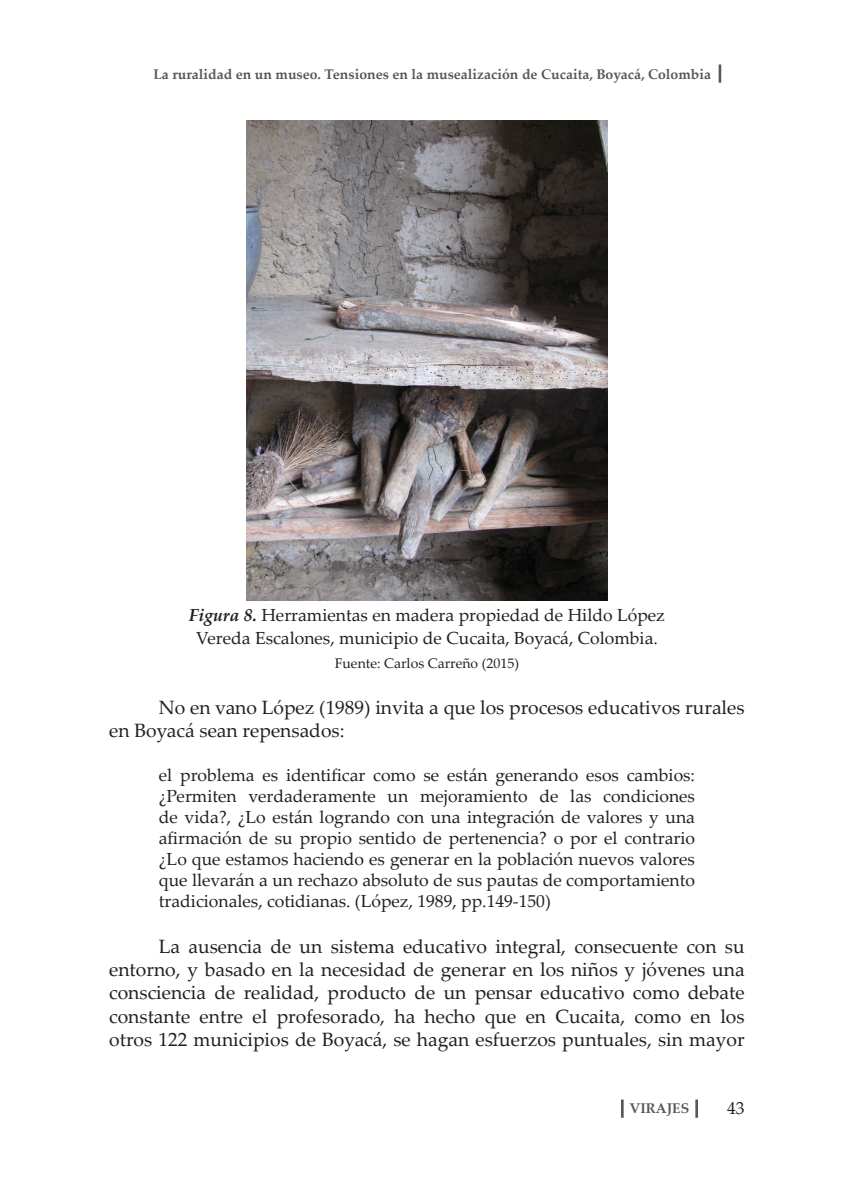
<style>
.page{position:relative;width:844px;height:1191px;background:#fff}
.page>*{position:absolute;margin:0;border:0;box-sizing:border-box;transform-origin:0 0}
.t1{font:19.25px/23.1px "Palatino Linotype";color:#231f20}
.t2{font:17.5px/21px "Palatino Linotype";color:#231f20;text-align:center}
.t3{font:700 14px "Palatino Linotype";color:#57585a}
.t4{font:14px "Palatino Linotype";color:#231f20}
.s1{font-weight:700;font-style:italic}
</style>
<div class="page">
<svg style="left:621px;top:1099px;width:2px;height:18px"></svg>
<svg style="left:695px;top:1099px;width:2px;height:18px"></svg>
<hr style="left:718px;top:64px;width:3px;height:19px;background:#57585a">
<img style="left:247px;top:120px;width:360px;height:480px">
<p class="t3" style="left:153px;top:64px;width:559px">La ruralidad en un museo. Tensiones en la musealización de Cucaita, Boyacá, Colombia</p>
<p class="t2" style="left:189px;top:603px;width:477px;line-height:23.1px"><span class="s1">Figura 8.</span> Herramientas en madera propiedad de Hildo López<br>Vereda Escalones, municipio de Cucaita, Boyacá, Colombia.</p>
<p class="t4" style="left:334px;top:653px;width:186px">Fuente: Carlos Carreño (2015)</p>
<p class="t1" style="left:109px;top:695px;width:636px;text-indent:50px">No en vano López (1989) invita a que los procesos educativos rurales en Boyacá sean repensados:</p>
<p class="t2" style="left:159px;top:764px;width:537px;text-align:justify">el problema es identificar como se están generando esos cambios: ¿Permiten verdaderamente un mejoramiento de las condiciones de vida?, ¿Lo están logrando con una integración de valores y una afirmación de su propio sentido de pertenencia? o por el contrario ¿Lo que estamos haciendo es generar en la población nuevos valores que llevarán a un rechazo absoluto de sus pautas de comportamiento tradicionales, cotidianas. (López, 1989, pp.149-150)</p>
<p class="t1" style="left:109px;top:934px;width:636px;text-align:justify;text-indent:50px">La ausencia de un sistema educativo integral, consecuente con su entorno, y basado en la necesidad de generar en los niños y jóvenes una consciencia de realidad, producto de un pensar educativo como debate constante entre el profesorado, ha hecho que en Cucaita, como en los otros 122 municipios de Boyacá, se hagan esfuerzos puntuales, sin mayor</p>
<p class="t3" style="left:629px;top:1098px;width:61px">VIRAJES</p>
<p class="t2" style="left:727px;top:1096px;width:19px">43</p>
</div>
